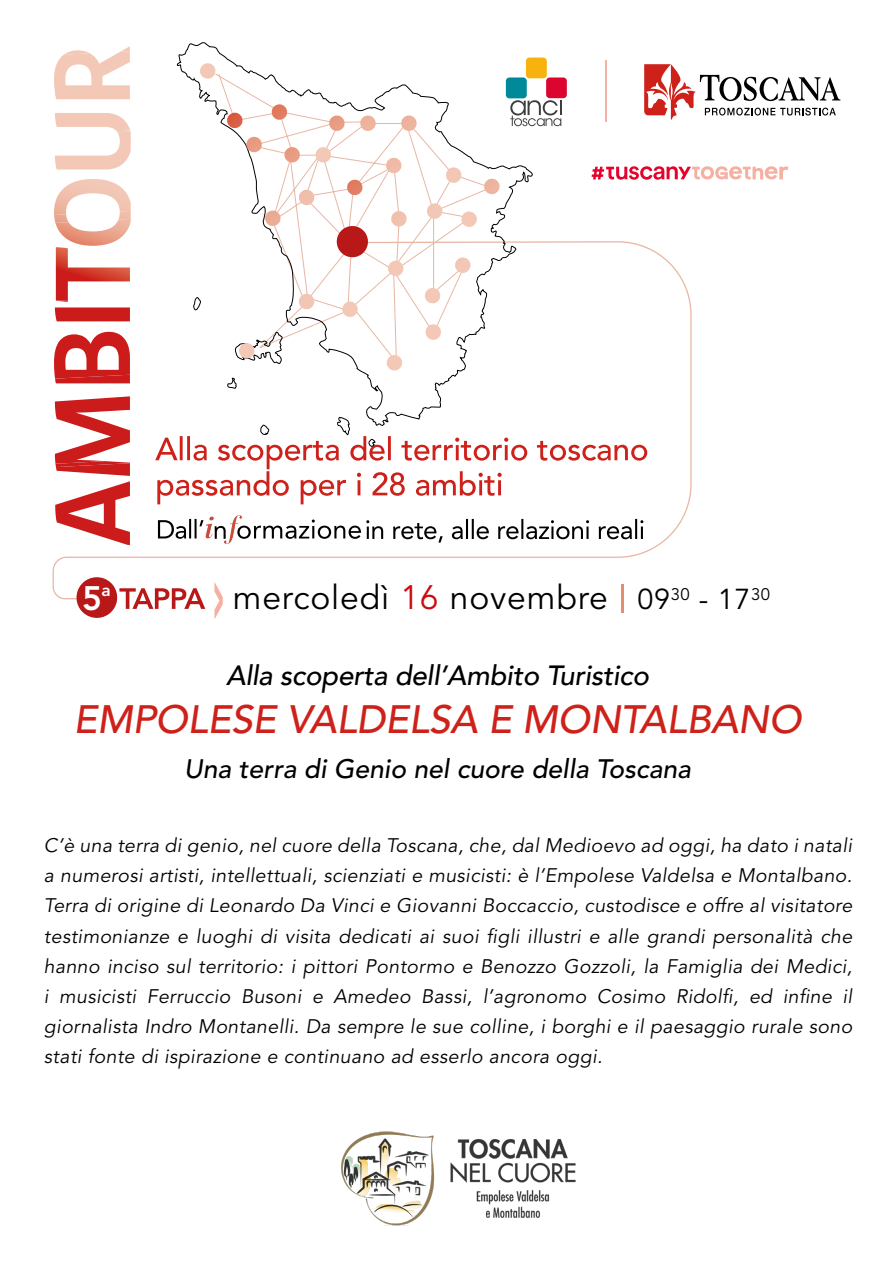
<style>
.page{position:relative;width:893px;height:1263px;background:#fff}
.page>*{position:absolute;margin:0;border:0;box-sizing:border-box;transform-origin:0 0}
.t1{font:italic 500 39.3px "Avenir LT Std";letter-spacing:-.01em;color:#ce211a}
.t2{font:33.75px "Avenir LT Std";letter-spacing:.025em;color:#000}
.t3{font:800 33.75px "Avenir LT Std";color:#fff}
.t4{font:italic 500 27.75px "Avenir";letter-spacing:-.01em;color:#000}
.t5{font:italic 500 26.55px "Avenir LT Std";color:#000}
.t6{font:italic 19.5px/30px "Avenir LT Std";letter-spacing:.02em;color:#000;text-align:justify}
.s1{color:#cd0b10}
.s2{font-size:27.9px;color:#fff}
.s3{font-size:28.65px}
</style>
<div class="page">
<svg style="left:52px;top:241px;width:640px;height:359px"></svg>
<svg style="left:536px;top:100px;width:25px;height:26px"></svg>
<div style="left:526px;top:58px;width:21px;height:20px;background:#f8b20e;border-radius:4px"></div>
<div style="left:546px;top:77px;width:21px;height:21px;background:#db052f;border-radius:4px"></div>
<svg style="left:644px;top:64px;width:196px;height:55px"></svg>
<hr style="left:605px;top:60px;width:1px;height:62px;background:#f5b1a1">
<svg style="left:592px;top:166px;width:196px;height:14px"></svg>
<svg style="left:158px;top:514px;width:485px;height:31px"></svg>
<svg style="left:155px;top:436px;width:492px;height:68px"></svg>
<svg style="left:55px;top:113px;width:76px;height:57px"></svg>
<svg style="left:54px;top:46px;width:76px;height:53px"></svg>
<svg style="left:54px;top:332px;width:76px;height:51px"></svg>
<svg style="left:54px;top:179px;width:77px;height:142px"></svg>
<svg style="left:55px;top:396px;width:75px;height:149px"></svg>
<svg style="left:176px;top:42px;width:360px;height:405px"></svg>
<svg style="left:386px;top:355px;width:17px;height:16px"></svg>
<svg style="left:425px;top:324px;width:17px;height:17px"></svg>
<svg style="left:238px;top:343px;width:17px;height:16px"></svg>
<svg style="left:199px;top:63px;width:301px;height:255px"></svg>
<svg style="left:214px;top:582px;width:9px;height:37px"></svg>
<svg style="left:74px;top:574px;width:131px;height:44px"></svg>
<img style="left:341px;top:1131px;width:234px;height:94px">
<p class="t3" style="left:82px;top:579px;width:30px">5<sup>a</sup></p>
<p class="t2" style="left:233px;top:578px;width:539px">mercoledì <span class="s1">16</span> novembre <span class="s2">|</span> <span class="s3">09</span><sup>30</sup> <span class="s3">- 17</span><sup>30</sup></p>
<p class="t4" style="left:226px;top:658px;width:424px">Alla scoperta dell’Ambito Turistico</p>
<p class="t1" style="left:74px;top:697px;width:729px">EMPOLESE VALDELSA E MONTALBANO</p>
<p class="t5" style="left:184px;top:754px;width:508px">Una terra di Genio nel cuore della Toscana</p>
<p class="t6" style="left:44px;top:831px;width:810px">C’è una terra di genio, nel cuore della Toscana, che, dal Medioevo ad oggi, ha dato i natali a numerosi artisti, intellettuali, scienziati e musicisti: è l’Empolese Valdelsa e Montalbano.<br>Terra di origine di Leonardo Da Vinci e Giovanni Boccaccio, custodisce e offre al visitatore testimonianze e luoghi di visita dedicati ai suoi figli illustri e alle grandi personalità che hanno inciso sul territorio: i pittori Pontormo e Benozzo Gozzoli, la Famiglia dei Medici, i musicisti Ferruccio Busoni e Amedeo Bassi, l’agronomo Cosimo Ridolfi, ed infine il giornalista Indro Montanelli. Da sempre le sue colline, i borghi e il paesaggio rurale sono stati fonte di ispirazione e continuano ad esserlo ancora oggi.</p>
</div>
